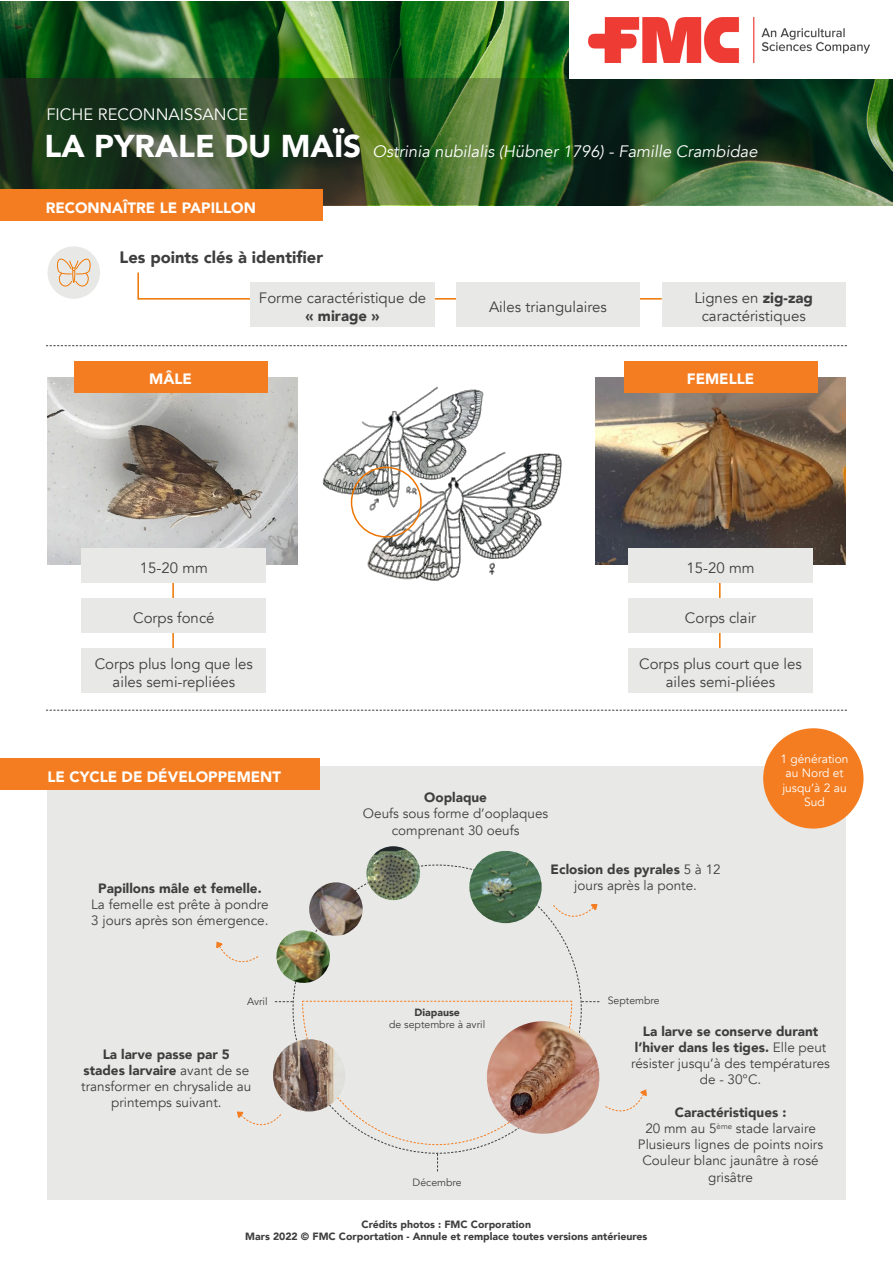
<style>
.page{position:relative;width:893px;height:1263px;background:#fff}
.page>*{position:absolute;margin:0;border:0;box-sizing:border-box;transform-origin:0 0}
.t1{font:italic 16.5px "Avenir";color:#fff}
.t2{font:900 16.5px "Avenir";color:#3e3e3f}
.t3{font:16.5px "Avenir";color:#fff}
.t4{font:15px/18px "Avenir";color:#3e3e3f;text-align:center}
.t5{font:900 15px "Avenir";color:#fff}
.t6{font:900 15px "Avenir";color:#3e3e3f}
.t7{font:13.5px/16.2px "Avenir";color:#3e3e3f;text-align:center}
.t8{font:900 13.5px "Avenir";color:#3e3e3f}
.t9{font:12px/14.4px "Avenir";color:#fff}
.t10{font:900 10.5px/12.6px "Avenir";color:#3e3e3f;text-align:center}
.t11{font:10.5px "Avenir";color:#3e3e3f}
.s1{font-weight:900;font-style:normal;font-size:31.5px}
.s2{font-weight:900}
</style>
<div class="page">
<img style="left:48px;top:377px;width:249px;height:188px">
<hr style="left:719px;top:583px;width:2px;height:65px;background:#ed7500">
<hr style="left:172px;top:583px;width:2px;height:65px;background:#ed7500">
<img style="left:0;top:1px;width:569px;height:77px">
<div style="left:47px;top:766px;width:798px;height:434px;background:#e8e9e7"></div>
<div style="left:0;top:758px;width:319px;height:32px;background:#f47d21"></div>
<svg style="left:46px;top:345px;width:801px;height:1px"></svg>
<svg style="left:46px;top:710px;width:801px;height:1px"></svg>
<div style="left:48px;top:246px;width:52px;height:53px;background:#e8e9e7;border-radius:50%"></div>
<img style="left:0;top:78px;width:893px;height:127px">
<div style="left:0;top:189px;width:323px;height:32px;background:#f47d21"></div>
<img style="left:469px;top:851px;width:73px;height:72px;border-radius:36px">
<img style="left:366px;top:846px;width:54px;height:54px;border-radius:27px">
<svg style="left:605px;top:1089px;width:42px;height:23px"></svg>
<img style="left:588px;top:18px;width:282px;height:45px">
<div style="left:763px;top:728px;width:100px;height:100px;background:#f47d21;border-radius:50%"></div>
<svg style="left:216px;top:864px;width:383px;height:307px"></svg>
<img style="left:273px;top:1039px;width:72px;height:72px;border-radius:36px">
<div style="left:662px;top:282px;width:184px;height:45px;background:#e8e9e7"></div>
<hr style="left:138px;top:298px;width:524px;height:2px;background:#ed7500">
<hr style="left:137px;top:273px;width:2px;height:27px;background:#ed7500">
<div style="left:250px;top:282px;width:185px;height:45px;background:#e8e9e7"></div>
<div style="left:82px;top:549px;width:184px;height:34px;background:#e8e9e7"></div>
<div style="left:82px;top:598px;width:184px;height:34px;background:#e8e9e7"></div>
<div style="left:82px;top:648px;width:184px;height:45px;background:#e8e9e7"></div>
<div style="left:456px;top:282px;width:184px;height:45px;background:#e8e9e7"></div>
<svg style="left:57px;top:258px;width:34px;height:29px"></svg>
<img style="left:596px;top:377px;width:249px;height:188px">
<div style="left:624px;top:361px;width:193px;height:32px;background:#f47d21"></div>
<div style="left:74px;top:361px;width:194px;height:32px;background:#f47d21"></div>
<div style="left:628px;top:549px;width:185px;height:34px;background:#e8e9e7"></div>
<div style="left:628px;top:598px;width:185px;height:34px;background:#e8e9e7"></div>
<div style="left:628px;top:648px;width:185px;height:45px;background:#e8e9e7"></div>
<img style="left:487px;top:1021px;width:112px;height:113px;border-radius:56px">
<img style="left:322px;top:386px;width:240px;height:195px">
<div style="left:351px;top:467px;width:71px;height:71px;border:2px solid #ed7500;border-radius:50%"></div>
<p class="t3" style="left:46px;top:105px;width:203px">FICHE RECONNAISSANCE</p>
<p class="t1" style="left:45px;top:142px;width:714px"><span class="s1">LA PYRALE DU MAÏS</span> Ostrinia nubilalis (Hübner 1796) - Famille Crambidae</p>
<p class="t5" style="left:46px;top:195px;width:212px">RECONNAÎTRE LE PAPILLON</p>
<p class="t2" style="left:120px;top:243px;width:205px">Les points clés à identifier</p>
<p class="t4" style="left:259px;top:289px;width:169px">Forme caractéristique de</p>
<p class="t6" style="left:305px;top:303px;width:76px">« mirage »</p>
<p class="t4" style="left:489px;top:298px;width:120px">Ailes triangulaires</p>
<p class="t4" style="left:694px;top:289px;width:120px">Lignes en <span class="s2">zig-zag </span>caractéristiques</p>
<p class="t5" style="left:149px;top:365px;width:44px">MÂLE</p>
<p class="t5" style="left:687px;top:365px;width:69px">FEMELLE</p>
<p class="t4" style="left:140px;top:559px;width:70px">15-20 mm</p>
<p class="t4" style="left:133px;top:609px;width:83px">Corps foncé</p>
<p class="t4" style="left:95px;top:655px;width:160px">Corps plus long que les ailes semi-repliées</p>
<p class="t5" style="left:47px;top:764px;width:235px">LE CYCLE DE DÉVELOPPEMENT</p>
<p class="t8" style="left:98px;top:876px;width:165px">Papillons mâle et femelle.</p>
<p class="t7" style="left:91px;top:896px;width:179px;text-align:left">La femelle est prête à pondre<br>3 jours après son émergence.</p>
<p class="t4" style="left:686px;top:559px;width:70px">15-20 mm</p>
<p class="t4" style="left:685px;top:609px;width:73px">Corps clair</p>
<p class="t4" style="left:639px;top:655px;width:164px">Corps plus court que les ailes semi-pliées</p>
<p class="t9" style="left:780px;top:752px;width:70px">1 génération au Nord et jusqu’à 2 au</p>
<p class="t8" style="left:424px;top:786px;width:64px">Ooplaque</p>
<p class="t9" style="left:804px;top:795px;width:22px">Sud</p>
<p class="t7" style="left:363px;top:806px;width:187px">Oeufs sous forme d’ooplaques comprenant 30 oeufs</p>
<p class="t7" style="left:551px;top:861px;width:172px"><span class="s2">Eclosion des pyrales</span> 5 à 12 jours après la ponte.</p>
<p class="t11" style="left:608px;top:994px;width:53px">Septembre</p>
<p class="t11" style="left:247px;top:995px;width:22px">Avril</p>
<p class="t10" style="left:414px;top:1005px;width:47px">Diapause</p>
<p class="t11" style="left:389px;top:1018px;width:98px">de septembre à avril</p>
<p class="t7" style="left:631px;top:1023px;width:200px"><span class="s2">La larve se conserve durant l’hiver dans les tiges.</span> Elle peut résister jusqu’à des températures de - 30°C.</p>
<p class="t7" style="left:638px;top:1104px;width:187px"><span class="s2">Caractéristiques :<br></span>20 mm au 5<sup>ème</sup> stade larvaire<br>Plusieurs lignes de points noirs<br>Couleur blanc jaunâtre à rosé grisâtre</p>
<p class="t10" style="left:245px;top:1217px;width:404px">Crédits photos : FMC Corporation<br>Mars 2022 © FMC Corportation - Annule et remplace toutes versions antérieures</p>
<p class="t7" style="left:81px;top:1046px;width:172px"><span class="s2">La larve passe par 5 stades larvaire</span> avant de se transformer en chrysalide au printemps suivant.</p>
<p class="t11" style="left:413px;top:1176px;width:51px">Décembre</p>
</div>
